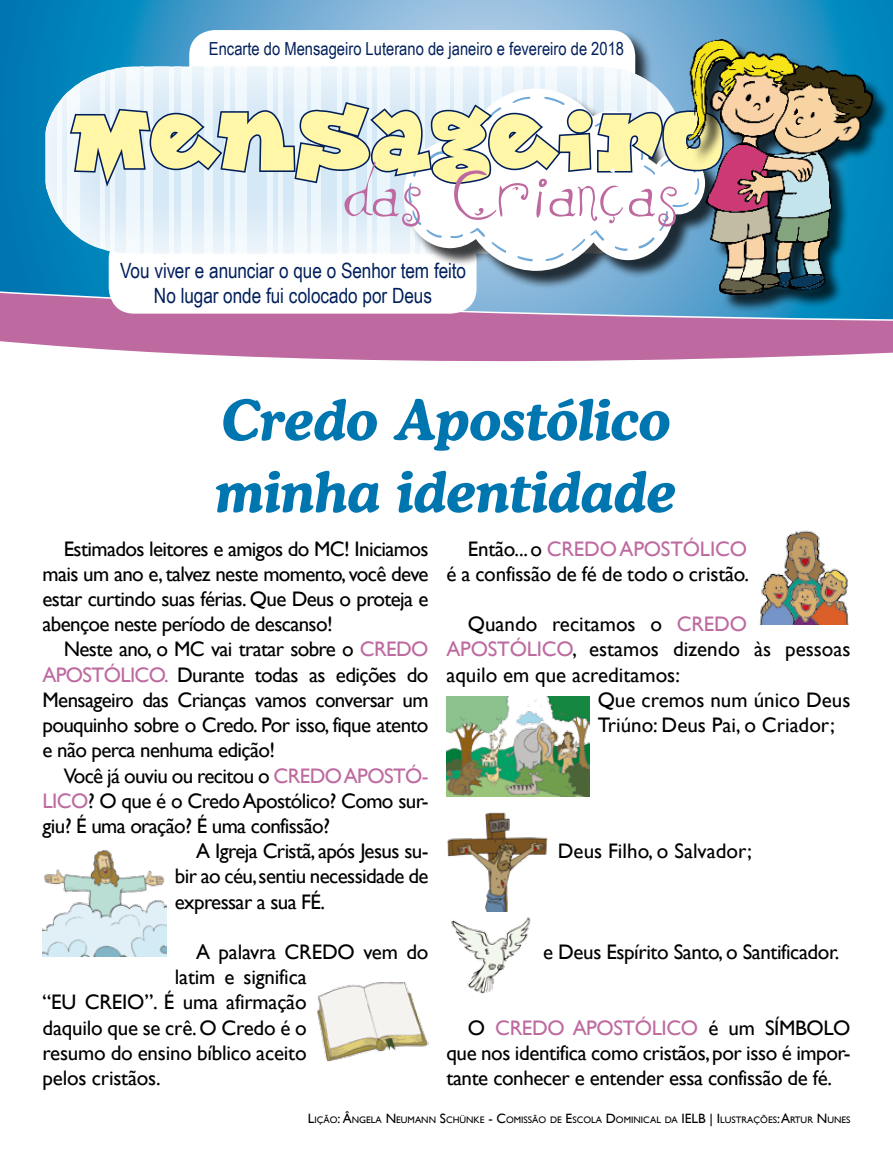
<style>
.page{position:relative;width:893px;height:1170px;background:#fff}
.page>*{position:absolute;margin:0;border:0;box-sizing:border-box;transform-origin:0 0}
.t1{font:90px "Lockergnome";color:#fff7a7}
.t2{font:57px "Kiss Me Kiss Me Kiss Me Plain";color:#be6aa0}
.t3{font:italic 700 55.5px/72px "Cooper BT";letter-spacing:-.01em;color:#0076b1}
.t4{font:23.4px "Bookworm";color:#fff}
.t5{font:21px/25.2px "Gill Sans";letter-spacing:-.02em;color:#000;text-align:justify}
.t6{font:21px "Gill Sans";color:#000}
.t7{font:21px/25.2px "Arial Narrow";letter-spacing:-.005em;color:#001f5b;text-align:center}
.t8{font:18px "Arial Narrow";color:#001f5b}
.t9{font:9.45px "Gill Sans";color:#000}
.s1{color:#be6aa0}
.s2{font-size:13.5px}
</style>
<div class="page">
<svg style="left:0;top:0;width:893px;height:269px"></svg>
<svg style="left:0;top:269px;width:893px;height:93px;fill:#be6aa0"></svg>
<img style="left:43px;top:850px;width:123px;height:106px">
<img style="left:317px;top:982px;width:111px;height:79px">
<img style="left:759px;top:530px;width:90px;height:95px">
<img style="left:446px;top:696px;width:143px;height:100px">
<img style="left:447px;top:812px;width:101px;height:99px">
<img style="left:451px;top:911px;width:80px;height:83px">
<div style="left:189px;top:30px;width:465px;height:85px;background:#000;opacity:.75"></div>
<div style="left:189px;top:30px;width:446px;height:67px;background:#fff;border-radius:26px"></div>
<div style="left:109px;top:234px;width:368px;height:79px;background:#fff;border-radius:26px"></div>
<div style="left:42px;top:66px;width:645px;height:189px;background:#fff;opacity:.75"></div>
<div style="left:406px;top:91px;width:317px;height:198px;background:#000;opacity:.75"></div>
<svg style="left:404px;top:88px;width:284px;height:183px"></svg>
<svg style="left:68px;top:97px;width:620px;height:164px"></svg>
<div style="left:691px;top:42px;width:200px;height:272px;background:#000;opacity:.75"></div>
<img style="left:688px;top:40px;width:185px;height:255px">
<p class="t8" style="left:209px;top:36px;width:417px">Encarte do Mensageiro Luterano de janeiro e fevereiro de 2018</p>
<h1 class="t1" style="left:71px;top:85px;width:654px">Mensageiro</h1>
<h2 class="t2" style="left:344px;top:163px;width:337px">das Crianças</h2>
<p class="t4" style="left:610px;top:151px;width:6px">,</p>
<p class="t7" style="left:120px;top:257px;width:347px">Vou viver e anunciar o que o Senhor tem feito<br>No lugar onde fui colocado por Deus</p>
<h3 class="t3" style="left:216px;top:383px;width:462px">Credo Apostólico minha identidade</h3>
<p class="t5" style="left:43px;top:536px;width:388px;text-indent:21px">Estimados leitores e amigos do MC! Iniciamos mais um ano e, talvez neste momento, você deve estar curtindo suas férias. Que Deus o proteja e abençoe neste período de descanso!</p>
<p class="t5" style="left:43px;top:637px;width:388px;text-indent:21px">Neste ano, o MC vai tratar sobre o <span class="s1">CREDO APOSTÓLICO.</span> Durante todas as edições do Mensageiro das Crianças vamos conversar um pouquinho sobre o Credo. Por isso, fique atento e não perca nenhuma edição!</p>
<p class="t5" style="left:64px;top:763px;width:366px">Você já ouviu ou recitou o <span class="s1">CREDO APOSTÓ-</span></p>
<p class="t5" style="left:43px;top:788px;width:387px"><span class="s1">LICO</span>? O que é o Credo Apostólico? Como sur-</p>
<p class="t5" style="left:43px;top:813px;width:289px">giu? É uma oração? É uma confissão?</p>
<p class="t5" style="left:196px;top:838px;width:234px">A Igreja Cristã, após Jesus su-</p>
<p class="t5" style="left:175px;top:864px;width:255px">bir ao céu, sentiu necessidade de</p>
<p class="t5" style="left:175px;top:889px;width:152px">expressar a sua FÉ.</p>
<p class="t5" style="left:196px;top:939px;width:234px">A palavra CREDO vem do</p>
<p class="t5" style="left:175px;top:964px;width:133px">latim e significa</p>
<p class="t5" style="left:43px;top:990px;width:266px">“EU CREIO”. É uma afirmação</p>
<p class="t5" style="left:43px;top:1015px;width:266px">daquilo que se crê. O Credo é o</p>
<p class="t5" style="left:43px;top:1040px;width:266px">resumo do ensino bíblico aceito</p>
<p class="t5" style="left:43px;top:1065px;width:120px">pelos cristãos.</p>
<p class="t5" style="left:446px;top:536px;width:304px;text-align:right">Então... o <span class="s1">CREDO APOSTÓLICO<br></span>é a confissão de fé de todo o cristão.</p>
<p class="t6" style="left:468px;top:612px;width:281px">Quando recitamos o <span class="s1">CREDO</span></p>
<p class="t6" style="left:446px;top:637px;width:405px"><span class="s1">APOSTÓLICO</span>, estamos dizendo às pessoas</p>
<p class="t6" style="left:446px;top:662px;width:235px">aquilo em que acreditamos:</p>
<p class="t6" style="left:598px;top:687px;width:254px">Que cremos num único Deus</p>
<p class="t6" style="left:598px;top:712px;width:239px">Triúno: Deus Pai, o Criador;</p>
<p class="t6" style="left:558px;top:838px;width:196px">Deus Filho, o Salvador;</p>
<p class="t5" style="left:543px;top:939px;width:298px">e Deus Espírito Santo, o Santificador.</p>
<p class="t5" style="left:446px;top:1015px;width:405px;text-indent:21px">O <span class="s1">CREDO APOSTÓLICO</span> é um SÍMBOLO que nos identifica como cristãos, por isso é impor&shy;tante conhecer e entender essa confissão de fé.</p>
<p class="t9" style="left:308px;top:1114px;width:543px"><span class="s2">L</span>IÇÃO<span class="s2">: Â</span>NGELA <span class="s2">N</span> EUMANN <span class="s2">S</span>CHÜNKE <span class="s2">- C</span>OMISSÃO DE <span class="s2">E</span>SCOLA <span class="s2">D</span>OMINICAL DA <span class="s2">IELB | I</span> LUSTRAÇÕES<span class="s2">: A</span>RTUR <span class="s2">N</span> UNES</p>
</div>
